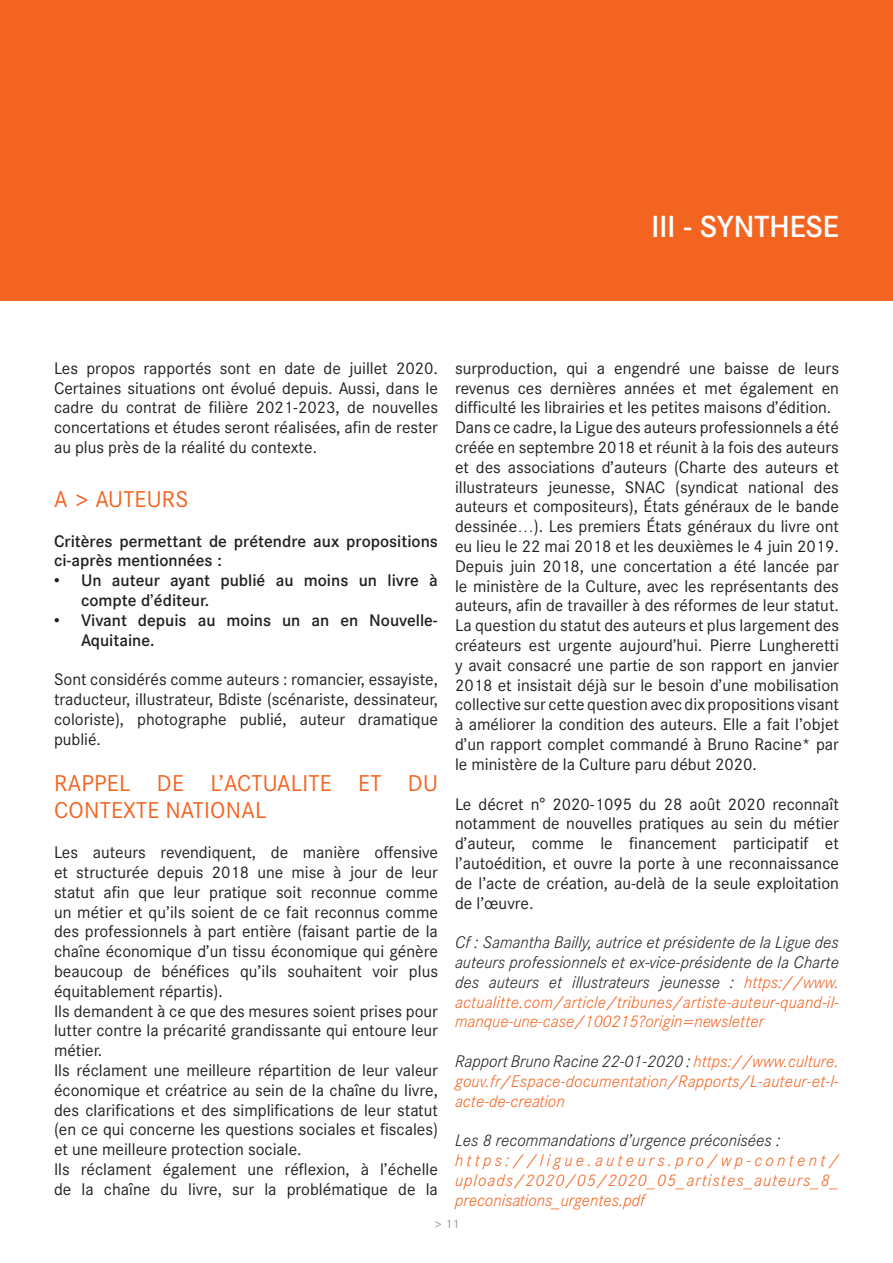
<style>
.page{position:relative;width:893px;height:1263px;background:#fff}
.page>*{position:absolute;margin:0;border:0;box-sizing:border-box;transform-origin:0 0}
.t1{font:500 30px "Corporate S";letter-spacing:-.02em;color:#fff}
.t2{font:22.5px/27px "Corporate S";letter-spacing:.01em;color:#f36421}
.t3{font:16.5px/19.8px "Corporate S";color:#231f20;text-align:justify}
.t4{font:italic 300 16.5px/19.8px "Corporate S";color:#231f20;text-align:justify}
.t5{font:italic 300 16.5px/19.8px "Corporate S";letter-spacing:.01em;color:#f36421;text-align:justify}
.t6{font:500 16.5px/19.8px "Corporate S";color:#231f20}
.t7{font:12px "Corporate S";color:#939598}
.s1{color:#f36421}
.s2{color:#231f20}
</style>
<div class="page">
<div style="left:0;top:0;width:893px;height:301px;background:#f36421"></div>
<h1 class="t1" style="left:651px;top:209px;width:189px">III - SYNTHESE</h1>
<p class="t3" style="left:54px;top:358px;width:386px">Les propos rapportés sont en date de juillet 2020.<br>Certaines situations ont évolué depuis. Aussi, dans le cadre du contrat de filière 2021-2023, de nouvelles concertations et études seront réalisées, afin de rester au plus près de la réalité du contexte.</p>
<h2 class="t2" style="left:54px;top:486px;width:136px">A &gt; AUTEURS</h2>
<p class="t6" style="left:54px;top:531px;width:385px">Critères permettant de prétendre aux propositions ci-après mentionnées :</p>
<p class="t6" style="left:81px;top:571px;width:358px;text-indent:-27px">• Un auteur ayant publié au moins un livre à compte d’éditeur.</p>
<p class="t6" style="left:81px;top:610px;width:358px;text-indent:-27px">• Vivant depuis au moins un an en Nouvelle-<br>Aquitaine.</p>
<p class="t3" style="left:54px;top:670px;width:385px">Sont considérés comme auteurs : romancier, essayiste, traducteur, illustrateur, Bdiste (scénariste, dessinateur, coloriste), photographe publié, auteur dramatique publié.</p>
<h2 class="t2" style="left:54px;top:770px;width:385px">RAPPEL DE L’ACTUALITE ET DU<br>CONTEXTE NATIONAL</h2>
<p class="t3" style="left:54px;top:842px;width:385px;text-align:left">Les auteurs revendiquent, de manière offensive et structurée depuis 2018 une mise à jour de leur statut afin que leur pratique soit reconnue comme un métier et qu’ils soient de ce fait reconnus comme des professionnels à part entière (faisant partie de la chaîne économique d’un tissu économique qui génère beaucoup de bénéfices qu’ils souhaitent voir plus équitablement répartis).<br>Ils demandent à ce que des mesures soient prises pour lutter contre la précarité grandissante qui entoure leur métier.<br>Ils réclament une meilleure répartition de leur valeur économique et créatrice au sein de la chaîne du livre, des clarifications et des simplifications de leur statut (en ce qui concerne les questions sociales et fiscales) et une meilleure protection sociale.<br>Ils réclament également une réflexion, à l’échelle de la chaîne du livre, sur la problématique de la</p>
<p class="t3" style="left:455px;top:358px;width:385px;text-align:left">surproduction, qui a engendré une baisse de leurs revenus ces dernières années et met également en difficulté les librairies et les petites maisons d’édition.<br>Dans ce cadre, la Ligue des auteurs professionnels a été créée en septembre 2018 et réunit à la fois des auteurs et des associations d’auteurs (Charte des auteurs et illustrateurs jeunesse, SNAC (syndicat national des auteurs et compositeurs), États généraux de le bande dessinée…). Les premiers États généraux du livre ont eu lieu le 22 mai 2018 et les deuxièmes le 4 juin 2019.<br>Depuis juin 2018, une concertation a été lancée par le ministère de la Culture, avec les représentants des auteurs, afin de travailler à des réformes de leur statut.<br>La question du statut des auteurs et plus largement des créateurs est urgente aujourd’hui. Pierre Lungheretti y avait consacré une partie de son rapport en janvier 2018 et insistait déjà sur le besoin d’une mobilisation collective sur cette question avec dix propositions visant à améliorer la condition des auteurs. Elle a fait l’objet d’un rapport complet commandé à Bruno Racine* par le ministère de la Culture paru début 2020.</p>
<p class="t3" style="left:455px;top:794px;width:385px">Le décret n° 2020-1095 du 28 août 2020 reconnaît notamment de nouvelles pratiques au sein du métier d’auteur, comme le financement participatif et l’autoédition, et ouvre la porte à une reconnaissance de l’acte de création, au-delà de la seule exploitation de l’œuvre.</p>
<p class="t4" style="left:455px;top:932px;width:386px">Cf : Samantha Bailly, autrice et présidente de la Ligue des auteurs professionnels et ex-vice-présidente de la Charte des auteurs et illustrateurs jeunesse : <span class="s1">https://www. actualitte.com/article/tribunes/artiste-auteur-quand-il&shy;manque-une-case/100215?origin=newsletter</span></p>
<p class="t5" style="left:455px;top:1051px;width:385px"><span class="s2">Rapport Bruno Racine 22-01-2020 :</span> https://www.culture. gouv.fr/Espace-documentation/Rapports/L-auteur-et-l&shy;acte-de-creation</p>
<p class="t4" style="left:455px;top:1130px;width:327px">Les 8 recommandations d’urgence préconisées :</p>
<p class="t5" style="left:455px;top:1150px;width:385px">https://ligue.auteurs.pro/wp-content/ uploads/2020/05/2020_05_artistes_auteurs_8_ preconisations_urgentes.pdf</p>
<p class="t7" style="left:434px;top:1217px;width:27px">&gt; 11</p>
</div>
